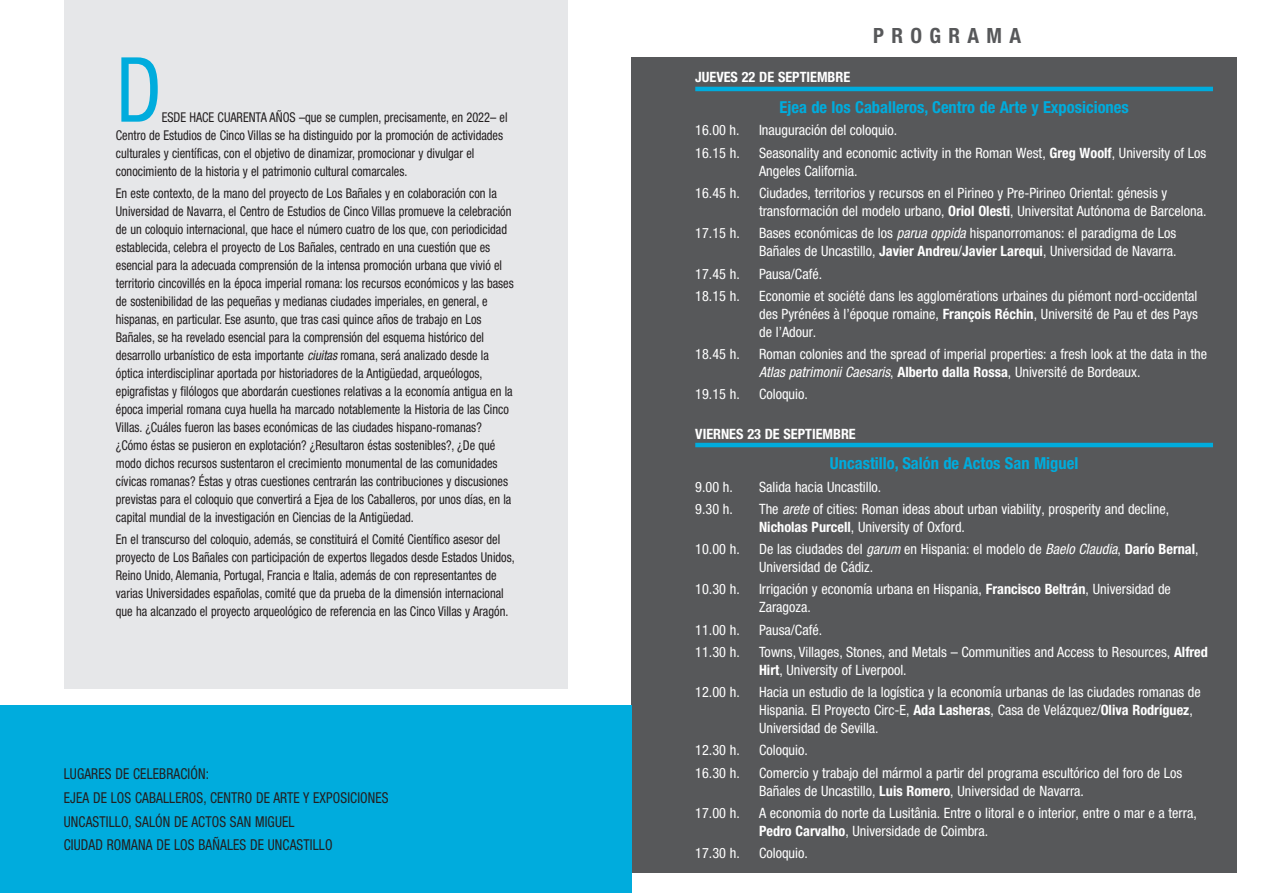
<style>
.page{position:relative;width:1263px;height:893px;background:#fff}
.page>*{position:absolute;margin:0;border:0;box-sizing:border-box;transform-origin:0 0}
.t1{font:condensed 90px "Helvetica Neue LT Std";color:#00acdd;scale:.92 1}
.t2{font:700 condensed 21px "Helvetica Neue LT Std";letter-spacing:.35em;color:#57585a}
.centrado_subtitulo{font:700 condensed 16.5px "Helvetica Neue LT Std";color:#00acdd}
.t3{font:condensed 15px "Helvetica Neue LT Std";letter-spacing:.01em;color:#231f20;scale:.9 1}
.t4{font:condensed 14.25px/18px "Helvetica Neue LT Std";color:#fff}
.Dia_mes{font:700 condensed 14.25px "Helvetica Neue LT Std";color:#fff}
.t5{font:condensed 13.5px/18px "Helvetica Neue LT Std";color:#231f20;scale:.91 1}
.s1{font-style:italic}
.s2{font-weight:700}
</style>
<div class="page">
<div style="left:64px;top:0;width:504px;height:689px;background:#e6e7e9"></div>
<div style="left:631px;top:57px;width:606px;height:816px;background:#57585a"></div>
<hr style="left:695px;top:87px;width:518px;height:4px;background:#00acdd">
<hr style="left:695px;top:443px;width:518px;height:4px;background:#00acdd">
<div style="left:0;top:706px;width:631px;height:187px;background:#00acdd"></div>
<p class="t1" style="left:116px;top:38px;width:51px">D</p>
<p class="t5" style="left:116px;top:108px;width:432px;text-indent:46px">ESDE HACE CUARENTA AÑOS –que se cumplen, precisamente, en 2022– el Centro de Estudios de Cinco Villas se ha distinguido por la promoción de actividades culturales y científicas, con el objetivo de dinamizar, promocionar y divulgar el conocimiento de la historia y el patrimonio cultural comarcales.</p>
<p class="t5" style="left:116px;top:184px;width:439px">En este contexto, de la mano del proyecto de Los Bañales y en colaboración con la Universidad de Navarra, el Centro de Estudios de Cinco Villas promueve la celebración de un coloquio internacional, que hace el número cuatro de los que, con periodicidad establecida, celebra el proyecto de Los Bañales, centrado en una cuestión que es esencial para la adecuada comprensión de la intensa promoción urbana que vivió el territorio cincovillés en la época imperial romana: los recursos económicos y las bases de sostenibilidad de las pequeñas y medianas ciudades imperiales, en general, e hispanas, en particular. Ese asunto, que tras casi quince años de trabajo en Los Bañales, se ha revelado esencial para la comprensión del esquema histórico del desarrollo urbanístico de esta importante <span class="s1">ciuitas</span> romana, será analizado desde la óptica interdisciplinar aportada por historiadores de la Antigüedad, arqueólogos, epigrafistas y filólogos que abordarán cuestiones relativas a la economía antigua en la época imperial romana cuya huella ha marcado notablemente la Historia de las Cinco Villas. ¿Cuáles fueron las bases económicas de las ciudades hispano-romanas? ¿Cómo éstas se pusieron en explotación? ¿Resultaron éstas sostenibles?, ¿De qué modo dichos recursos sustentaron el crecimiento monumental de las comunidades cívicas romanas? Éstas y otras cuestiones centrarán las contribuciones y discusiones previstas para el coloquio que convertirá a Ejea de los Caballeros, por unos días, en la capital mundial de la investigación en Ciencias de la Antigüedad.</p>
<p class="t5" style="left:116px;top:530px;width:440px">En el transcurso del coloquio, además, se constituirá el Comité Científico asesor del proyecto de Los Bañales con participación de expertos llegados desde Estados Unidos, Reino Unido, Alemania, Portugal, Francia e Italia, además de con representantes de varias Universidades españolas, comité que da prueba de la dimensión internacional que ha alcanzado el proyecto arqueológico de referencia en las Cinco Villas y Aragón.</p>
<p class="t3" style="left:64px;top:765px;width:163px">LUGARES DE CELEBRACIÓN:</p>
<p class="t3" style="left:64px;top:789px;width:362px">EJEA DE LOS CABALLEROS, CENTRO DE ARTE Y EXPOSICIONES</p>
<p class="t3" style="left:64px;top:813px;width:258px">UNCASTILLO, SALÓN DE ACTOS SAN MIGUEL</p>
<p class="t3" style="left:64px;top:836px;width:300px">CIUDAD ROMANA DE LOS BAÑALES DE UNCASTILLO</p>
<p class="t2" style="left:873px;top:22px;width:149px">PROGRAMA</p>
<p class="Dia_mes" style="left:695px;top:69px;width:157px">JUEVES 22 DE SEPTIEMBRE</p>
<p class="centrado_subtitulo" style="left:779px;top:97px;width:351px">Ejea de los Caballeros, Centro de Arte y Exposiciones</p>
<p class="t4" style="left:695px;top:121px;width:46px">16.00 h.</p>
<p class="t4" style="left:759px;top:121px;width:140px">Inauguración del coloquio.</p>
<p class="t4" style="left:695px;top:144px;width:46px">16.15 h.</p>
<p class="t4" style="left:759px;top:144px;width:449px">Seasonality and economic activity in the Roman West, <span class="s2">Greg Woolf</span>, University of Los<br>Angeles California.</p>
<p class="t4" style="left:695px;top:184px;width:46px">16.45 h.</p>
<p class="t4" style="left:759px;top:184px;width:449px">Ciudades, territorios y recursos en el Pirineo y Pre-Pirineo Oriental: génesis y transformación del modelo urbano, <span class="s2">Oriol Olesti</span>, Universitat Autónoma de Barcelona.</p>
<p class="t4" style="left:695px;top:224px;width:46px">17.15 h.</p>
<p class="t4" style="left:759px;top:224px;width:419px">Bases económicas de los <span class="s1">parua oppida</span> hispanorromanos: el paradigma de Los<br>Bañales de Uncastillo, <span class="s2">Javier Andreu</span>/<span class="s2">Javier Larequi</span>, Universidad de Navarra.</p>
<p class="t4" style="left:695px;top:264px;width:46px">17.45 h.</p>
<p class="t4" style="left:759px;top:264px;width:65px">Pausa/Café.</p>
<p class="t4" style="left:695px;top:287px;width:46px">18.15 h.</p>
<p class="t4" style="left:759px;top:287px;width:440px;text-align:justify">Economie et société dans les agglomérations urbaines du piémont nord-occidental des Pyrénées à l’époque romaine, <span class="s2">François Réchin</span>, Université de Pau et des Pays de l’Adour.</p>
<p class="t4" style="left:695px;top:345px;width:46px">18.45 h.</p>
<p class="t4" style="left:759px;top:345px;width:450px">Roman colonies and the spread of imperial properties: a fresh look at the data in the<br><span class="s1">Atlas patrimonii Caesaris</span>, <span class="s2">Alberto dalla Rossa</span>, Université de Bordeaux.</p>
<p class="t4" style="left:695px;top:385px;width:46px">19.15 h.</p>
<p class="t4" style="left:759px;top:385px;width:50px">Coloquio.</p>
<p class="Dia_mes" style="left:695px;top:425px;width:162px">VIERNES 23 DE SEPTIEMBRE</p>
<p class="centrado_subtitulo" style="left:830px;top:453px;width:250px">Uncastillo, Salón de Actos San Miguel</p>
<p class="t4" style="left:695px;top:477px;width:39px">9.00 h.</p>
<p class="t4" style="left:759px;top:477px;width:124px">Salida hacia Uncastillo.</p>
<p class="t4" style="left:695px;top:500px;width:39px">9.30 h.</p>
<p class="t4" style="left:759px;top:500px;width:412px">The <span class="s1">arete</span> of cities: Roman ideas about urban viability, prosperity and decline,<br><span class="s2">Nicholas Purcell</span>, University of Oxford.</p>
<p class="t4" style="left:695px;top:540px;width:46px">10.00 h.</p>
<p class="t4" style="left:759px;top:540px;width:441px">De las ciudades del <span class="s1">garum</span> en Hispania: el modelo de <span class="s1">Baelo Claudia</span>, <span class="s2">Darío Bernal</span>,<br>Universidad de Cádiz.</p>
<p class="t4" style="left:695px;top:580px;width:46px">10.30 h.</p>
<p class="t4" style="left:759px;top:580px;width:413px">Irrigación y economía urbana en Hispania, <span class="s2">Francisco Beltrán</span>, Universidad de<br>Zaragoza.</p>
<p class="t4" style="left:695px;top:620px;width:46px">11.00 h.</p>
<p class="t4" style="left:759px;top:620px;width:65px">Pausa/Café.</p>
<p class="t4" style="left:695px;top:643px;width:46px">11.30 h.</p>
<p class="t4" style="left:759px;top:643px;width:450px">Towns, Villages, Stones, and Metals – Communities and Access to Resources, <span class="s2">Alfred<br>Hirt</span>, University of Liverpool.</p>
<p class="t4" style="left:695px;top:683px;width:46px">12.00 h.</p>
<p class="t4" style="left:759px;top:683px;width:443px">Hacia un estudio de la logística y la economía urbanas de las ciudades romanas de<br>Hispania. El Proyecto Circ-E, <span class="s2">Ada Lasheras</span>, Casa de Velázquez/<span class="s2">Oliva Rodríguez</span>,<br>Universidad de Sevilla.</p>
<p class="t4" style="left:695px;top:741px;width:46px">12.30 h.</p>
<p class="t4" style="left:759px;top:741px;width:50px">Coloquio.</p>
<p class="t4" style="left:695px;top:763px;width:46px">16.30 h.</p>
<p class="t4" style="left:759px;top:763px;width:425px">Comercio y trabajo del mármol a partir del programa escultórico del foro de Los<br>Bañales de Uncastillo, <span class="s2">Luis Romero</span>, Universidad de Navarra.</p>
<p class="t4" style="left:695px;top:804px;width:46px">17.00 h.</p>
<p class="t4" style="left:759px;top:804px;width:439px">A economia do norte da Lusitânia. Entre o litoral e o interior, entre o mar e a terra,<br><span class="s2">Pedro Carvalho</span>, Universidade de Coimbra.</p>
<p class="t4" style="left:695px;top:844px;width:46px">17.30 h.</p>
<p class="t4" style="left:759px;top:844px;width:50px">Coloquio.</p>
</div>
